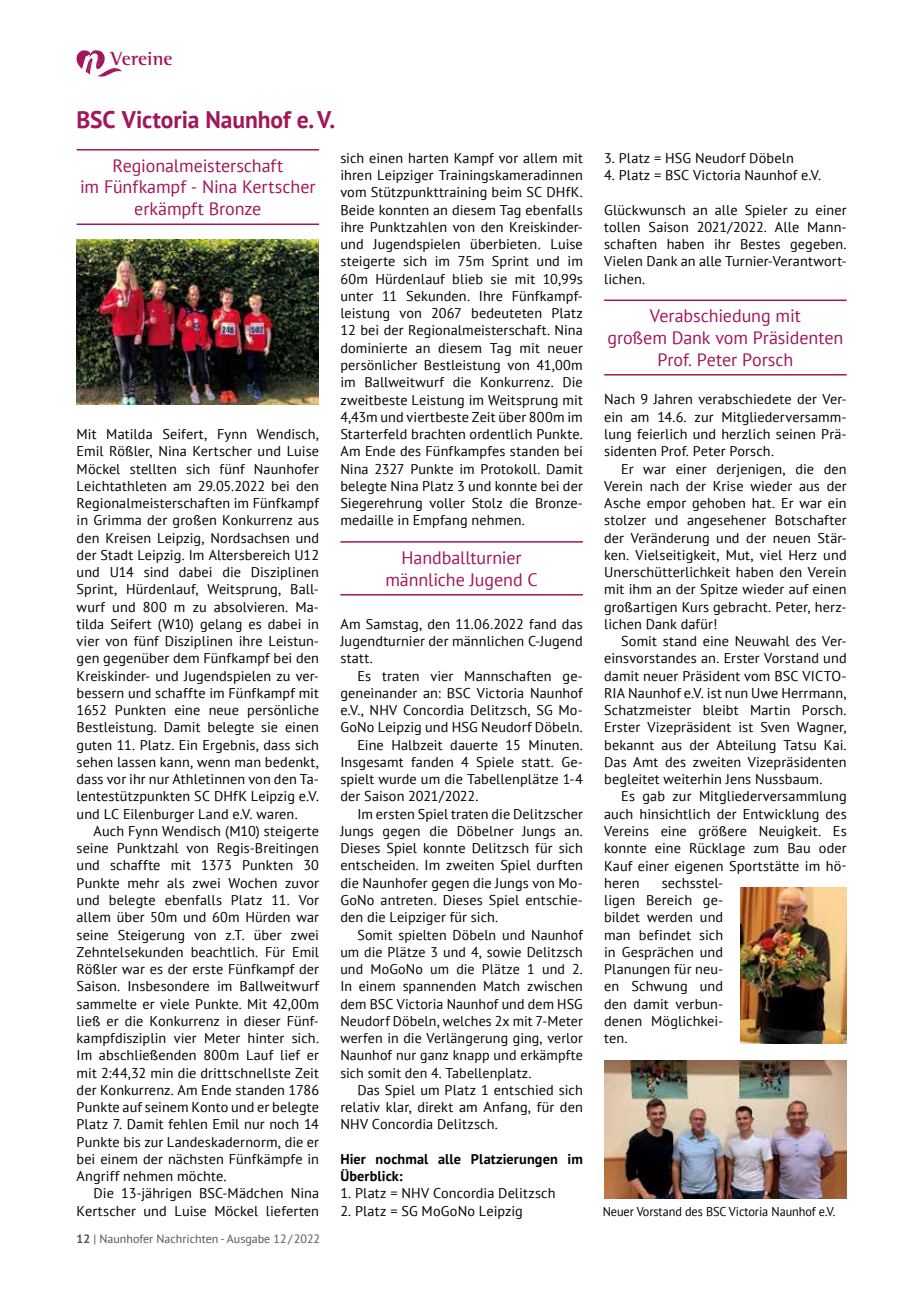
<style>
.page{position:relative;width:919px;height:1289px;background:#fff}
.page>*{position:absolute;margin:0;border:0;box-sizing:border-box;transform-origin:0 0}
.t1{font:700 24px "PT Sans";letter-spacing:-.005em;color:#a2165b}
.t2{font:700 19.5px "Rotis Semi Serif Std";letter-spacing:.005em;color:#a2165b}
.t3{font:18px/21.6px "PT Sans";letter-spacing:-.005em;color:#a2165b;text-align:center}
.t4{font:14.1px/17.2px "PT Sans";letter-spacing:.005em;color:#000;text-align:justify}
.t5{font:700 14.1px/17.2px "PT Sans";letter-spacing:.01em;color:#000}
.t6{font:12.75px "PT Sans";letter-spacing:-.005em;color:#000;scale:.96 1}
.t7{font:12px "PT Sans";color:#565655}
.s1{font-weight:700}
</style>
<div class="page">
<svg style="left:77px;top:50px;width:45px;height:27px"></svg>
<hr style="left:77px;top:149px;width:242px;height:1px;background:#a2165b">
<hr style="left:77px;top:223px;width:242px;height:2px;background:#a2165b">
<hr style="left:340px;top:541px;width:243px;height:1px;background:#a2165b">
<hr style="left:340px;top:594px;width:243px;height:1px;background:#a2165b">
<hr style="left:604px;top:299px;width:242px;height:2px;background:#a2165b">
<hr style="left:604px;top:374px;width:242px;height:1px;background:#a2165b">
<img style="left:77px;top:240px;width:242px;height:164px">
<img style="left:740px;top:887px;width:106px;height:156px">
<img style="left:604px;top:1060px;width:242px;height:138px">
<h2 class="t2" style="left:111px;top:47px;width:64px">Vereine</h2>
<h1 class="t1" style="left:77px;top:104px;width:260px">BSC Victoria Naunhof e.V.</h1>
<p class="t3" style="left:80px;top:154px;width:237px">Regionalmeisterschaft<br>im Fünfkampf - Nina Kertscher erkämpft Bronze</p>
<p class="t4" style="left:340px;top:149px;width:244px">sich einen harten Kampf vor allem mit ihren Leipziger Trainingskameradinnen vom Stützpunkttraining beim SC DHfK.<br>Beide konnten an diesem Tag ebenfalls ihre Punktzahlen von den Kreiskinder&shy;und Jugendspielen überbieten. Luise steigerte sich im 75m Sprint und im 60m Hürdenlauf blieb sie mit 10,99s unter 11 Sekunden. Ihre Fünfkampf&shy;leistung von 2067 bedeuteten Platz 12 bei der Regionalmeisterschaft. Nina dominierte an diesem Tag mit neuer persönlicher Bestleistung von 41,00m im Ballweitwurf die Konkurrenz. Die zweitbeste Leistung im Weitsprung mit 4,43m und viertbeste Zeit über 800m im Starterfeld brachten ordentlich Punkte.<br>Am Ende des Fünfkampfes standen bei Nina 2327 Punkte im Protokoll. Damit belegte Nina Platz 3 und konnte bei der Siegerehrung voller Stolz die Bronze&shy;medaille in Empfang nehmen.</p>
<p class="t3" style="left:385px;top:546px;width:154px">Handballturnier männliche Jugend C</p>
<p class="t4" style="left:340px;top:615px;width:244px">Am Samstag, den 11.06.2022 fand das Jugendturnier der männlichen C-Jugend statt.</p>
<p class="t4" style="left:357px;top:666px;width:227px">Es traten vier Mannschaften ge-</p>
<p class="t4" style="left:340px;top:684px;width:244px">geneinander an: BSC Victoria Naunhof</p>
<p class="t4" style="left:340px;top:701px;width:244px">e.V., NHV Concordia Delitzsch, SG Mo-</p>
<p class="t4" style="left:340px;top:718px;width:244px">GoNo Leipzig und HSG Neudorf Döbeln.</p>
<p class="t4" style="left:357px;top:735px;width:227px">Eine Halbzeit dauerte 15 Minuten.</p>
<p class="t4" style="left:340px;top:753px;width:244px">Insgesamt fanden 4 Spiele statt. Ge-</p>
<p class="t4" style="left:340px;top:770px;width:244px">spielt wurde um die Tabellenplätze 1-4</p>
<p class="t4" style="left:340px;top:787px;width:139px">der Saison 2021/2022.</p>
<p class="t4" style="left:357px;top:804px;width:227px">Im ersten Spiel traten die Delitzscher</p>
<p class="t4" style="left:340px;top:822px;width:244px">Jungs gegen die Döbelner Jungs an.</p>
<p class="t4" style="left:340px;top:839px;width:244px">Dieses Spiel konnte Delitzsch für sich</p>
<p class="t4" style="left:340px;top:856px;width:244px">entscheiden. Im zweiten Spiel durften</p>
<p class="t4" style="left:340px;top:873px;width:244px">die Naunhofer gegen die Jungs von Mo-</p>
<p class="t4" style="left:340px;top:891px;width:244px">GoNo antreten. Dieses Spiel entschie-</p>
<p class="t4" style="left:340px;top:908px;width:159px">den die Leipziger für sich.</p>
<p class="t4" style="left:357px;top:925px;width:227px">Somit spielten Döbeln und Naunhof</p>
<p class="t4" style="left:340px;top:942px;width:244px">um die Plätze 3 und 4, sowie Delitzsch</p>
<p class="t4" style="left:340px;top:960px;width:244px">und MoGoNo um die Plätze 1 und 2.</p>
<p class="t4" style="left:340px;top:977px;width:244px">In einem spannenden Match zwischen</p>
<p class="t4" style="left:340px;top:994px;width:244px">dem BSC Victoria Naunhof und dem HSG</p>
<p class="t4" style="left:340px;top:1011px;width:244px">Neudorf Döbeln, welches 2x mit 7-Meter</p>
<p class="t4" style="left:340px;top:1029px;width:244px">werfen in die Verlängerung ging, verlor</p>
<p class="t4" style="left:340px;top:1046px;width:244px">Naunhof nur ganz knapp und erkämpfte</p>
<p class="t4" style="left:340px;top:1063px;width:192px">sich somit den 4. Tabellenplatz.</p>
<p class="t4" style="left:357px;top:1080px;width:227px">Das Spiel um Platz 1 entschied sich</p>
<p class="t4" style="left:340px;top:1098px;width:244px">relativ klar, direkt am Anfang, für den</p>
<p class="t4" style="left:340px;top:1115px;width:159px">NHV Concordia Delitzsch.</p>
<p class="t5" style="left:340px;top:1149px;width:244px">Hier nochmal alle Platzierungen im<br>Überblick:</p>
<p class="t4" style="left:340px;top:1184px;width:217px">1. Platz = NHV Concordia Delitzsch</p>
<p class="t4" style="left:340px;top:1201px;width:184px">2. Platz = SG MoGoNo Leipzig</p>
<p class="t4" style="left:77px;top:425px;width:244px">Mit Matilda Seifert, Fynn Wendisch, Emil Rößler, Nina Kertscher und Luise Möckel stellten sich fünf Naunhofer Leichtathleten am 29.05.2022 bei den Regionalmeisterschaften im Fünfkampf in Grimma der großen Konkurrenz aus den Kreisen Leipzig, Nordsachsen und der Stadt Leipzig. Im Altersbereich U12 und U14 sind dabei die Disziplinen Sprint, Hürdenlauf, Weitsprung, Ball&shy;wurf und 800 m zu absolvieren. Ma&shy;tilda Seifert (W10) gelang es dabei in vier von fünf Disziplinen ihre Leistun&shy;gen gegenüber dem Fünfkampf bei den Kreiskinder- und Jugendspielen zu ver&shy;bessern und schaffte im Fünfkampf mit 1652 Punkten eine neue persönliche Bestleistung. Damit belegte sie einen guten 11. Platz. Ein Ergebnis, dass sich sehen lassen kann, wenn man bedenkt, dass vor ihr nur Athletinnen von den Ta&shy;lentestützpunkten SC DHfK Leipzig e.V. und LC Eilenburger Land e.V. waren.</p>
<p class="t4" style="left:77px;top:822px;width:244px;text-indent:17px">Auch Fynn Wendisch (M10) steigerte seine Punktzahl von Regis-Breitingen und schaffte mit 1373 Punkten 30<br>Punkte mehr als zwei Wochen zuvor und belegte ebenfalls Platz 11. Vor allem über 50m und 60m Hürden war seine Steigerung von z.T. über zwei Zehntelsekunden beachtlich. Für Emil Rößler war es der erste Fünfkampf der Saison. Insbesondere im Ballweitwurf sammelte er viele Punkte. Mit 42,00m ließ er die Konkurrenz in dieser Fünf&shy;kampfdisziplin vier Meter hinter sich.<br>Im abschließenden 800m Lauf lief er mit 2:44,32 min die drittschnellste Zeit der Konkurrenz. Am Ende standen 1786<br>Punkte auf seinem Konto und er belegte Platz 7. Damit fehlen Emil nur noch 14<br>Punkte bis zur Landeskadernorm, die er bei einem der nächsten Fünfkämpfe in Angriff nehmen möchte.</p>
<p class="t4" style="left:77px;top:1184px;width:244px;text-align:right">Die 13-jährigen BSC-Mädchen Nina<br>Kertscher und Luise Möckel lieferten</p>
<p class="t7" style="left:77px;top:1230px;width:245px"><span class="s1">12</span> | Naunhofer Nachrichten - Ausgabe 12/2022</p>
<p class="t4" style="left:604px;top:149px;width:191px">3. Platz = HSG Neudorf Döbeln</p>
<p class="t4" style="left:604px;top:166px;width:219px">4. Platz = BSC Victoria Naunhof e.V.</p>
<p class="t4" style="left:604px;top:201px;width:244px">Glückwunsch an alle Spieler zu einer tollen Saison 2021/2022. Alle Mann&shy;schaften haben ihr Bestes gegeben.<br>Vielen Dank an alle Turnier-Verantwort&shy;lichen.</p>
<p class="t3" style="left:607px;top:305px;width:237px">Verabschiedung mit<br>großem Dank vom Präsidenten<br>Prof. Peter Porsch</p>
<p class="t4" style="left:604px;top:390px;width:244px">Nach 9 Jahren verabschiedete der Ver&shy;ein am 14.6. zur Mitgliederversamm&shy;lung feierlich und herzlich seinen Prä&shy;sidenten Prof. Peter Porsch.</p>
<p class="t4" style="left:604px;top:459px;width:244px;text-indent:17px">Er war einer derjenigen, die den Verein nach der Krise wieder aus der Asche empor gehoben hat. Er war ein stolzer und angesehener Botschafter der Veränderung und der neuen Stär&shy;ken. Vielseitigkeit, Mut, viel Herz und Unerschütterlichkeit haben den Verein mit ihm an der Spitze wieder auf einen großartigen Kurs gebracht. Peter, herz&shy;lichen Dank dafür!</p>
<p class="t4" style="left:604px;top:632px;width:244px;text-indent:17px">Somit stand eine Neuwahl des Ver&shy;einsvorstandes an. Erster Vorstand und damit neuer Präsident vom BSC VICTO-RIA Naunhof e.V. ist nun Uwe Herrmann, Schatzmeister bleibt Martin Porsch.<br>Erster Vizepräsident ist Sven Wagner, bekannt aus der Abteilung Tatsu Kai.<br>Das Amt des zweiten Vizepräsidenten begleitet weiterhin Jens Nussbaum.</p>
<p class="t4" style="left:604px;top:787px;width:244px;text-indent:17px">Es gab zur Mitgliederversammlung auch hinsichtlich der Entwicklung des Vereins eine größere Neuigkeit. Es konnte eine Rücklage zum Bau oder Kauf einer eigenen Sportstätte im hö&shy;heren</p>
<p class="t4" style="left:604px;top:873px;width:121px;text-indent:58px">sechsstel&shy;ligen Bereich ge&shy;bildet werden und man befindet sich in Gesprächen und Planungen für neu&shy;en Schwung und den damit verbun&shy;denen Möglichkei&shy;ten.</p>
<p class="t6" style="left:602px;top:1202px;width:244px">Neuer Vorstand des BSC Victoria Naunhof e.V.</p>
</div>
